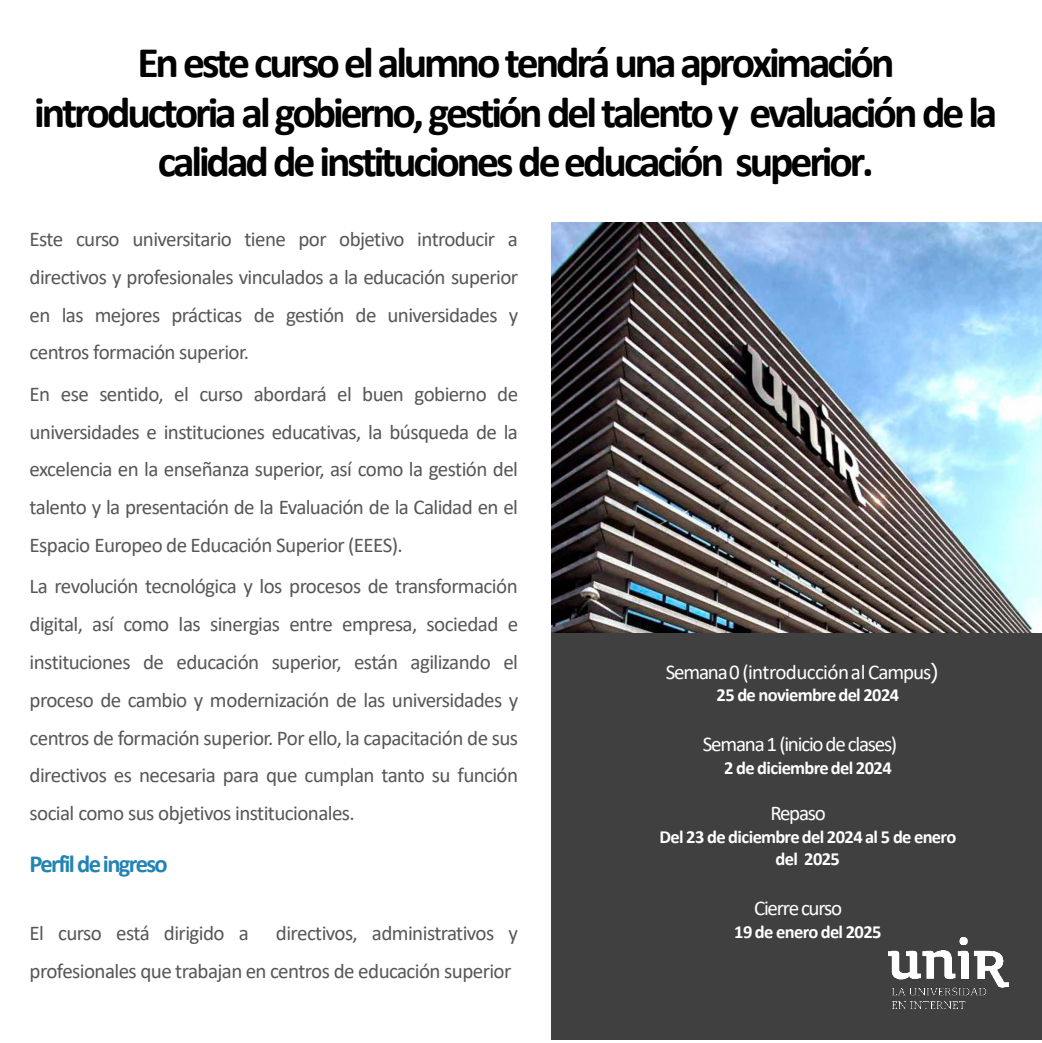
<style>
.page{position:relative;width:1042px;height:1043px;background:#fff}
.page>*{position:absolute;margin:0;border:0;box-sizing:border-box;transform-origin:0 0}
.t1{font:700 43.75px/49px "Calibri";letter-spacing:-.07em;color:#000;text-align:center}
.t2{font:700 24.5px "Calibri";letter-spacing:-.065em;color:#2384b3}
.t3{font:21px/37.8px "Calibri";letter-spacing:-.03em;color:#575756;text-align:justify}
.t4{font:21px "Calibri";letter-spacing:-.06em;color:#fff}
.t5{font:21px "Calibri";letter-spacing:-.035em;color:#fff}
.t6{font:700 18.55px/22.1px "Calibri";letter-spacing:-.035em;color:#fff;text-align:center}
.s1{font-family:"Tahoma"}
</style>
<div class="page">
<div style="left:551px;top:553px;width:490px;height:485px;background:#404040"></div>
<img style="left:551px;top:223px;width:490px;height:410px">
<img style="left:888px;top:937px;width:120px;height:71px">
<h2 class="t1" style="left:34px;top:38px;width:964px">En este curso el alumno tendrá una aproximación introductoria al gobierno, gestión del talento y evaluación de la calidad de instituciones de educación superior.</h2>
<p class="t3" style="left:30px;top:219px;width:490px">Este curso universitario tiene por objetivo introducir a directivos y profesionales vinculados a la educación superior en las mejores prácticas de gestión de universidades y centros formación superior.</p>
<p class="t3" style="left:30px;top:374px;width:490px">En ese sentido, el curso abordará el buen gobierno de universidades e instituciones educativas, la búsqueda de la excelencia en la enseñanza superior, así como la gestión del talento y la presentación de la Evaluación de la Calidad en el Espacio Europeo de Educación Superior (EEES).</p>
<p class="t3" style="left:30px;top:566px;width:490px">La revolución tecnológica y los procesos de transformación digital, así como las sinergias entre empresa, sociedad e instituciones de educación superior, están agilizando el proceso de cambio y modernización de las universidades y centros de formación superior. Por ello, la capacitación de sus directivos es necesaria para que cumplan tanto su función social como sus objetivos institucionales.</p>
<p class="t2" style="left:30px;top:846px;width:140px">Perfildeingreso</p>
<p class="t3" style="left:30px;top:913px;width:221px">El curso está dirigido a</p>
<p class="t3" style="left:30px;top:913px;width:489px;text-indent:246px">directivos, administrativos y profesionales que trabajan en centros de educación superior</p>
<p class="t5" style="left:665px;top:657px;width:274px">Semana0 (introducciónal Campus<span class="s1">)</span></p>
<p class="t6" style="left:716px;top:683px;width:184px">25 de noviembre del 2024</p>
<p class="t4" style="left:702px;top:729px;width:196px">Semana 1 (inicio de clases)</p>
<p class="t6" style="left:724px;top:756px;width:169px">2 de diciembre del 2024</p>
<p class="t4" style="left:770px;top:798px;width:57px">Repaso</p>
<p class="t6" style="left:659px;top:825px;width:298px">Del 23 de diciembre del 2024 al 5 de enero del 2025</p>
<p class="t4" style="left:754px;top:893px;width:89px">Cierre curso</p>
<p class="t6" style="left:734px;top:920px;width:149px">19 de enero del 2025</p>
</div>
